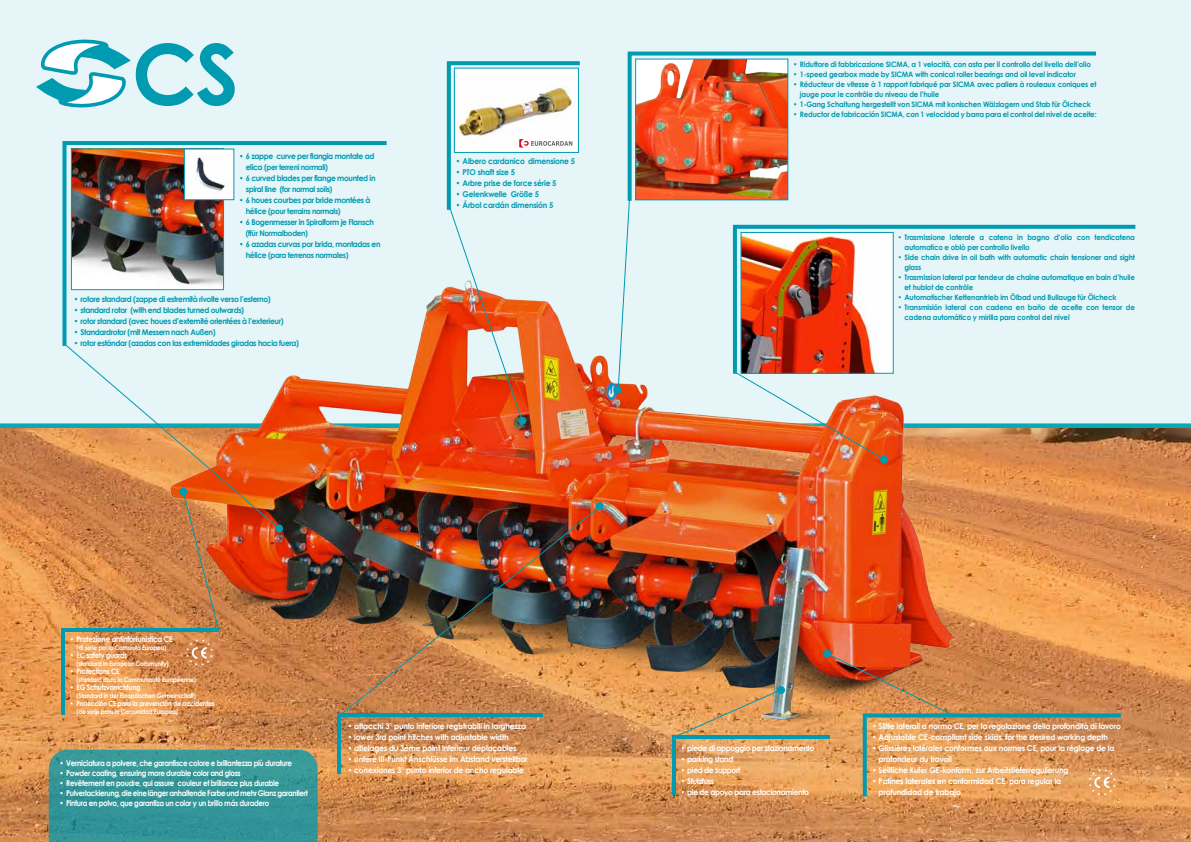
<style>
.page{position:relative;width:1191px;height:842px;background:#fff}
.page>*{position:absolute;margin:0;border:0;box-sizing:border-box;transform-origin:0 0}
.t1{font:700 83.5px "Century Gothic";color:#009ab1}
.t2{font:700 8px/11px "Century Gothic";letter-spacing:-.025em;color:#fff;scale:.95 1}
.t3{font:700 8px "Century Gothic";letter-spacing:-.05em;color:#009ab1;scale:.95 1}
.t4{font:700 8px "Century Gothic";letter-spacing:-.05em;color:#fff;scale:.9 1}
.t5{font:700 8px "Century Gothic";letter-spacing:-.025em;color:#009ab1;scale:.95 1}
.t6{font:700 8px "Century Gothic";letter-spacing:-.05em;color:#fff;scale:.95 1}
.t7{font:700 8px "Century Gothic";letter-spacing:-.025em;color:#fff;scale:.9 1}
.t8{font:700 7.8px "Century Gothic";letter-spacing:-.05em;color:#009ab1;scale:.95 1}
.t9{font:700 7.5px/10px "Century Gothic";letter-spacing:-.025em;color:#009ab1;scale:.95 1}
.t10{font:700 7.5px "Century Gothic";letter-spacing:-.04em;color:#fff;scale:.9 1}
.t11{font:700 7px "Century Gothic";letter-spacing:-.04em;color:#fff;scale:.9 1}
.t12{font:700 6.5px "Century Gothic";letter-spacing:-.04em;color:#fff;scale:.9 1}
.s1{font-size:8px}
</style>
<div class="page">
<div style="left:0;top:0;width:1191px;height:423px;background:#e6f5f7"></div>
<div style="left:0;top:423px;width:1191px;height:5px;background:#0aa8b3"></div>
<img style="left:0;top:428px;width:1191px;height:414px">
<img style="left:143px;top:288px;width:846px;height:462px">
<hr style="left:672px;top:739px;width:4px;height:56px;background:#009ab1">
<hr style="left:672px;top:735px;width:157px;height:4px;background:#009ab1">
<div style="left:777px;top:686px;width:8px;height:8px;background:#009ab1;border-radius:50%"></div>
<svg style="left:275px;top:524px;width:8px;height:8px"></svg>
<svg style="left:880px;top:455px;width:8px;height:8px"></svg>
<div style="left:613px;top:386px;width:8px;height:8px;background:#009ab1;border-radius:50%"></div>
<svg style="left:595px;top:502px;width:8px;height:8px"></svg>
<img style="left:734px;top:378px;width:152px;height:84px">
<svg style="left:617px;top:205px;width:13px;height:186px"></svg>
<svg style="left:63px;top:350px;width:218px;height:181px"></svg>
<img style="left:338px;top:504px;width:264px;height:213px">
<svg style="left:673px;top:688px;width:109px;height:47px;background:#dca061"></svg>
<svg style="left:62px;top:141px;width:328px;height:209px"></svg>
<img style="left:73px;top:150px;width:149px;height:138px">
<div style="left:71px;top:148px;width:153px;height:142px;border:1px solid #009ab1"></div>
<div style="left:184px;top:149px;width:50px;height:51px;background:#fff"></div>
<img style="left:196px;top:157px;width:29px;height:34px">
<div style="left:184px;top:149px;width:50px;height:51px;border:1px solid #009ab1"></div>
<svg style="left:731px;top:224px;width:405px;height:154px"></svg>
<svg style="left:627px;top:51px;width:469px;height:154px"></svg>
<svg style="left:36px;top:39px;width:95px;height:69px"></svg>
<hr style="left:337px;top:716px;width:4px;height:58px;background:#009ab1">
<hr style="left:337px;top:713px;width:205px;height:4px;background:#009ab1">
<img style="left:445px;top:61px;width:139px;height:362px">
<svg style="left:182px;top:490px;width:37px;height:140px;background:#c67b44"></svg>
<div style="left:823px;top:650px;width:8px;height:8px;background:#009ab1;border-radius:50%"></div>
<hr style="left:61px;top:631px;width:4px;height:83px;background:#009ab1">
<hr style="left:61px;top:628px;width:157px;height:4px;background:#009ab1">
<svg style="left:186px;top:639px;width:27px;height:27px"></svg>
<svg style="left:49px;top:750px;width:269px;height:92px;background:#359597"></svg>
<svg style="left:825px;top:652px;width:299px;height:148px;background:#d08e54"></svg>
<h1 class="t1" style="left:132px;top:11px;width:108px">CS</h1>
<p class="t3" style="left:239px;top:150px;width:144px">• 6 zappe curve per flangia montate ad</p>
<p class="t8" style="left:246px;top:162px;width:88px"><span class="s1">elica</span> (per terreni normali)</p>
<p class="t3" style="left:239px;top:172px;width:145px">• 6 curved blades per flange mounted in</p>
<p class="t8" style="left:246px;top:184px;width:93px"><span class="s1">spiral line</span> (for normal soils)</p>
<p class="t3" style="left:239px;top:194px;width:140px">• 6 houes courbes par bride montées à</p>
<p class="t8" style="left:246px;top:206px;width:101px"><span class="s1">hélice</span> (pour terrains normals)</p>
<p class="t3" style="left:239px;top:216px;width:143px">• 6 Bogenmesser in Spiralform je Flansch</p>
<p class="t8" style="left:246px;top:228px;width:67px">(ffür Normalboden)</p>
<p class="t3" style="left:239px;top:238px;width:150px">• 6 azadas curvas por brida, montadas en</p>
<p class="t8" style="left:246px;top:250px;width:110px"><span class="s1">hélice</span> (para terrenos normales)</p>
<p class="t3" style="left:74px;top:293px;width:209px">• rotore standard (zappe di estremità rivolte verso l’esterno)</p>
<p class="t3" style="left:74px;top:304px;width:181px">• standard rotor (with end blades turned outwards)</p>
<p class="t3" style="left:74px;top:315px;width:222px">• rotor standard (avec houes d’extemité orientées à l’exterieur)</p>
<p class="t3" style="left:74px;top:326px;width:151px">• Standardrotor (mit Messern nach Außen)</p>
<p class="t3" style="left:74px;top:337px;width:238px">• rotor estándar (azadas con las extremidades giradas hacia fuera)</p>
<p class="t5" style="left:456px;top:155px;width:127px">• Albero cardanico dimensione 5</p>
<p class="t5" style="left:456px;top:166px;width:64px">• PTO shaft size 5</p>
<p class="t5" style="left:456px;top:177px;width:107px">• Arbre prise de force série 5</p>
<p class="t5" style="left:456px;top:188px;width:89px">• Gelenkwelle Größe 5</p>
<p class="t5" style="left:456px;top:199px;width:104px">• Árbol cardán dimensión 5</p>
<p class="t9" style="left:793px;top:59px;width:315px">• Riduttore di fabbricazione SICMA, a 1 velocità, con asta per il controllo del livello dell’olio</p>
<p class="t9" style="left:793px;top:69px;width:299px">• 1-speed gearbox made by SICMA with conical roller bearings and oil level indicator</p>
<p class="t9" style="left:800px;top:79px;width:314px;text-indent:-7px">• Réducteur de vitesse à 1 rapport fabriqué par SICMA avec paliers à rouleaux coniques et jauge pour le contrôle du niveau de l’huile</p>
<p class="t9" style="left:793px;top:99px;width:315px">• 1-Gang Schaltung hergestellt von SICMA mit konischen Wälzlagern und Stab für Ölcheck</p>
<p class="t9" style="left:793px;top:109px;width:321px">• Reductor de fabricación SICMA, con 1 velocidad y barra para el control del nivel de aceite:</p>
<p class="t9" style="left:904px;top:232px;width:244px;text-indent:-7px">• Trasmissione laterale a catena in bagno d’olio con tendicatena automatico e oblò per controllo livello</p>
<p class="t9" style="left:904px;top:252px;width:244px;text-indent:-7px">• Side chain drive in oil bath with automatic chain tensioner and sight glass</p>
<p class="t9" style="left:904px;top:272px;width:244px;text-indent:-7px">• Trasmission lateral par tendeur de chaîne automatique en bain d’huile et hublot de contrôle</p>
<p class="t9" style="left:898px;top:292px;width:231px">• Automatischer Kettenantrieb im Ölbad und Bullauge für Ölcheck</p>
<p class="t9" style="left:904px;top:302px;width:244px;text-indent:-7px">• Transmisión lateral con cadena en baño de aceite con tensor de cadena automático y mirilla para control del nivel</p>
<p class="t7" style="left:70px;top:633px;width:116px">• Protezione antinfortunistica CE</p>
<p class="t12" style="left:77px;top:643px;width:101px">(di serie per la Comunità Europea)</p>
<p class="t10" style="left:70px;top:649px;width:65px">• EC safety guards</p>
<p class="t12" style="left:77px;top:659px;width:104px">(standard in European Community)</p>
<p class="t10" style="left:70px;top:665px;width:57px">• Protections CE</p>
<p class="t12" style="left:77px;top:675px;width:134px">(standard dans la Communauté Européenne)</p>
<p class="t10" style="left:70px;top:681px;width:80px">• EG Schutzvorrichtung</p>
<p class="t12" style="left:77px;top:691px;width:134px">(Standard in der Europäischen Gemeinschaft)</p>
<p class="t11" style="left:70px;top:698px;width:162px">• Protección CE para la prevención de accidentes</p>
<p class="t12" style="left:77px;top:707px;width:114px">(de serie para la Comunidad Europea)</p>
<p class="t4" style="left:60px;top:757px;width:260px">• Verniciatura a polvere, che garantisce colore e brillantezza più durature</p>
<p class="t4" style="left:60px;top:767px;width:203px">• Powder coating, ensuring more durable color and gloss</p>
<p class="t4" style="left:60px;top:777px;width:245px">• Revêtement en poudre, qui assure couleur et brillance plus durable</p>
<p class="t4" style="left:60px;top:787px;width:277px">• Pulverlackierung, die eine länger anhaltende Farbe und mehr Glanz garantiert</p>
<p class="t4" style="left:60px;top:797px;width:235px">• Pintura en polvo, que garantiza un color y un brillo más duradero</p>
<p class="t2" style="left:348px;top:721px;width:189px">• attacchi 3° punto inferiore registrabili in larghezza</p>
<p class="t2" style="left:348px;top:732px;width:171px">• lower 3rd point hitches with adjustable width</p>
<p class="t2" style="left:348px;top:743px;width:179px">• attelages du 3ème point inferieur déplaçables</p>
<p class="t2" style="left:348px;top:754px;width:191px">• untere III-Punkt Anschlüsse im Abstand verstellbar</p>
<p class="t2" style="left:348px;top:765px;width:187px">• conexiones 3° punto inferior de ancho regulable</p>
<p class="t6" style="left:680px;top:742px;width:142px">• piede di appoggio per stazionamento</p>
<p class="t6" style="left:680px;top:753px;width:57px">• parking stand</p>
<p class="t6" style="left:680px;top:764px;width:64px">• pied de support</p>
<p class="t6" style="left:680px;top:775px;width:37px">• Stutzfuss</p>
<p class="t6" style="left:680px;top:786px;width:137px">• pie de apoyo para estacionamiento</p>
<p class="t2" style="left:872px;top:720px;width:263px">• Slitte laterali a norma CE, per la regolazione della profondità di lavoro</p>
<p class="t2" style="left:872px;top:731px;width:250px">• Adjustable CE-compliant side skids, for the desired working depth</p>
<p class="t2" style="left:878px;top:742px;width:250px;text-indent:-7px">• Glissières latérales conformes aux normes CE, pour la réglage de la profondeur du travail</p>
<p class="t2" style="left:872px;top:764px;width:208px">• Seitliche Kufer GE-konform, zur Arbeitstieferregulierung</p>
<p class="t2" style="left:878px;top:775px;width:194px;text-indent:-7px">• Patines laterales en conformidad CE, para regular la profundidad de trabajo</p>
</div>
